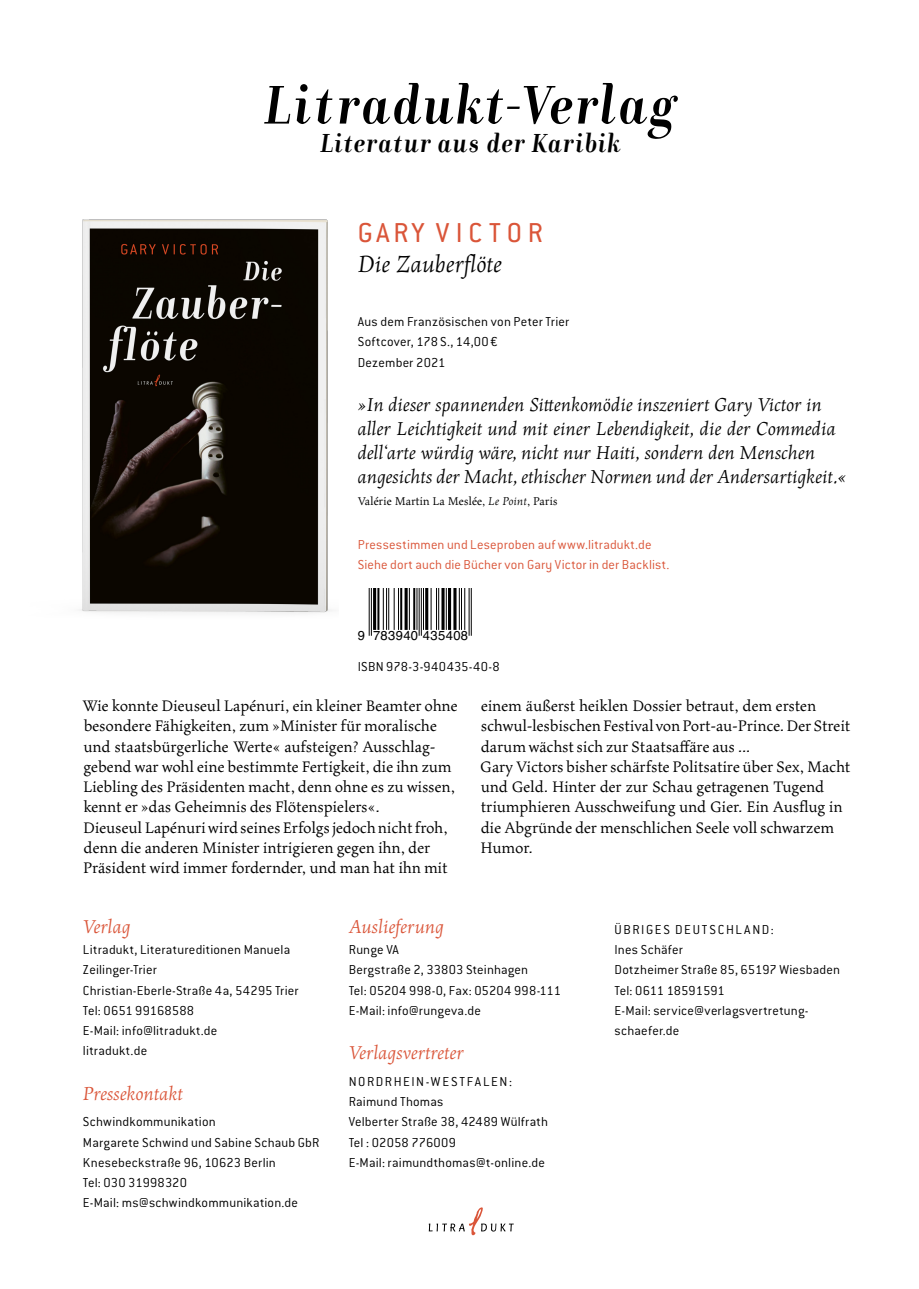
<style>
.page{position:relative;width:919px;height:1289px;background:#fff}
.page>*{position:absolute;margin:0;border:0;box-sizing:border-box;transform-origin:0 0}
.t1{font:58.5px "Donatora Complete Disp Bd Ita";letter-spacing:.035em;color:#000}
.t2{font:30px "Conduit ITC Pro";letter-spacing:.19em;color:#da5539}
.t3{font:28.2px "Donatora Complete Disp Bd Ita";letter-spacing:.045em;color:#000}
.t4{font:italic 26.25px "Maiola";letter-spacing:.005em;color:#000}
.t5{font:italic 21px/24px "Maiola";letter-spacing:.005em;color:#000}
.t6{font:italic 21px "Maiola";letter-spacing:.005em;color:#da5539}
.t7{font:17.25px/20.2px "Maiola";letter-spacing:.005em;color:#000}
.t8{font:300 14.25px/20.2px "Conduit ITC Pro";letter-spacing:.01em;color:#000}
.t9{font:300 14.25px/20.2px "Conduit ITC Pro";letter-spacing:.01em;color:#da5539}
.t10{font:13.05px "Helvetica";letter-spacing:.025em;color:#000}
.t11{font:12.75px "Maiola";letter-spacing:.005em;color:#000}
.s1{font-style:italic}
</style>
<div class="page">
<img style="left:80px;top:219px;width:252px;height:394px">
<hr style="left:369px;top:589px;width:1px;height:46px;background:#000">
<hr style="left:371px;top:589px;width:1px;height:46px;background:#000">
<hr style="left:373px;top:589px;width:3px;height:41px;background:#000">
<hr style="left:377px;top:589px;width:2px;height:41px;background:#000">
<hr style="left:383px;top:589px;width:1px;height:41px;background:#000">
<hr style="left:386px;top:589px;width:1px;height:41px;background:#000">
<hr style="left:388px;top:589px;width:1px;height:41px;background:#000">
<hr style="left:393px;top:589px;width:1px;height:41px;background:#000">
<hr style="left:398px;top:589px;width:1px;height:41px;background:#000">
<hr style="left:400px;top:589px;width:2px;height:41px;background:#000">
<hr style="left:404px;top:589px;width:3px;height:41px;background:#000">
<hr style="left:409px;top:589px;width:1px;height:41px;background:#000">
<hr style="left:413px;top:589px;width:2px;height:41px;background:#000">
<hr style="left:416px;top:589px;width:1px;height:41px;background:#000">
<hr style="left:418px;top:589px;width:1px;height:46px;background:#000">
<hr style="left:421px;top:589px;width:1px;height:46px;background:#000">
<hr style="left:423px;top:589px;width:1px;height:41px;background:#000">
<hr style="left:425px;top:589px;width:3px;height:41px;background:#000">
<hr style="left:430px;top:589px;width:1px;height:41px;background:#000">
<hr style="left:436px;top:589px;width:1px;height:41px;background:#000">
<hr style="left:438px;top:589px;width:1px;height:41px;background:#000">
<hr style="left:441px;top:589px;width:3px;height:41px;background:#000">
<hr style="left:446px;top:589px;width:1px;height:41px;background:#000">
<hr style="left:448px;top:589px;width:3px;height:41px;background:#000">
<hr style="left:453px;top:589px;width:3px;height:41px;background:#000">
<hr style="left:459px;top:589px;width:1px;height:41px;background:#000">
<hr style="left:461px;top:589px;width:1px;height:41px;background:#000">
<hr style="left:464px;top:589px;width:1px;height:41px;background:#000">
<hr style="left:468px;top:589px;width:1px;height:46px;background:#000">
<hr style="left:471px;top:589px;width:1px;height:46px;background:#000">
<svg style="left:428px;top:1207px;width:85px;height:28px"></svg>
<h1 class="t1" style="left:265px;top:73px;width:413px">Litradukt-Verlag</h1>
<h3 class="t3" style="left:321px;top:127px;width:302px">Literatur aus der Karibik</h3>
<h2 class="t2" style="left:358px;top:216px;width:187px">GARY VICTOR</h2>
<h3 class="t4" style="left:358px;top:246px;width:146px">Die Zauberflöte</h3>
<p class="t8" style="left:358px;top:311px;width:213px">Aus dem Französischen von Peter Trier<br>Softcover, 178 S., 14,00 €<br>Dezember 2021</p>
<p class="t5" style="left:358px;top:392px;width:490px">»In dieser spannenden Sittenkomödie inszeniert Gary Victor in aller Leichtigkeit und mit einer Lebendigkeit, die der Commedia dell‘arte würdig wäre, nicht nur Haiti, sondern den Menschen angesichts der Macht, ethischer Normen und der Andersartigkeit.«</p>
<p class="t11" style="left:358px;top:492px;width:201px">Valérie Martin La Meslée, <span class="s1">Le Point</span>, Paris</p>
<p class="t9" style="left:358px;top:534px;width:313px">Pressestimmen und Leseproben auf www.litradukt.de<br>Siehe dort auch die Bücher von Gary Victor in der Backlist.</p>
<p class="t10" style="left:358px;top:625px;width:112px">9 783940 435408</p>
<p class="t8" style="left:358px;top:656px;width:143px">ISBN 978-3-940435-40-8</p>
<p class="t7" style="left:82px;top:695px;width:377px">Wie konnte Dieuseul Lapénuri, ein kleiner Beamter ohne besondere Fähigkeiten, zum »Minister für moralische und staatsbürgerliche Werte« aufsteigen? Ausschlag&shy;gebend war wohl eine bestimmte Fertigkeit, die ihn zum Liebling des Präsidenten macht, denn ohne es zu wissen, kennt er »das Geheimnis des Flötenspielers«.<br>Dieuseul Lapénuri wird seines Erfolgs jedoch nicht froh, denn die anderen Minister intrigieren gegen ihn, der Präsident wird immer fordernder, und man hat ihn mit</p>
<p class="t7" style="left:480px;top:695px;width:372px">einem äußerst heiklen Dossier betraut, dem ersten schwul-lesbischen Festival von Port-au-Prince. Der Streit darum wächst sich zur Staatsaffäre aus …<br>Gary Victors bisher schärfste Politsatire über Sex, Macht und Geld. Hinter der zur Schau getragenen Tugend triumphieren Ausschweifung und Gier. Ein Ausflug in die Abgründe der menschlichen Seele voll schwarzem Humor.</p>
<p class="t6" style="left:83px;top:912px;width:49px">Verlag</p>
<p class="t8" style="left:83px;top:939px;width:217px">Litradukt, Literatureditionen Manuela<br>Zeilinger-Trier<br>Christian-Eberle-Straße 4a, 54295 Trier<br>Tel: 0651 99168588<br>E-Mail: info@litradukt.de<br>litradukt.de</p>
<p class="t6" style="left:83px;top:1079px;width:102px">Pressekontakt</p>
<p class="t8" style="left:83px;top:1111px;width:238px">Schwindkommunikation<br>Margarete Schwind und Sabine Schaub GbR<br>Knesebeckstraße 96, 10623 Berlin<br>Tel: 030 31998320<br>E-Mail: ms@schwindkommunikation.de</p>
<p class="t6" style="left:349px;top:912px;width:97px">Auslieferung</p>
<p class="t8" style="left:349px;top:939px;width:214px">Runge VA<br>Bergstraße 2, 33803 Steinhagen<br>Tel: 05204 998-0, Fax: 05204 998-111<br>E-Mail: info@rungeva.de</p>
<p class="t6" style="left:349px;top:1038px;width:117px">Verlagsvertreter</p>
<p class="t8" style="left:349px;top:1071px;width:201px">NORDRHEIN-WESTFALEN:<br>Raimund Thomas<br>Velberter Straße 38, 42489 Wülfrath<br>Tel : 02058 776009<br>E-Mail: raimundthomas@t-online.de</p>
<p class="t8" style="left:614px;top:919px;width:227px">ÜBRIGES DEUTSCHLAND:<br>Ines Schäfer<br>Dotzheimer Straße 85, 65197 Wiesbaden<br>Tel: 0611 18591591<br>E-Mail: service@verlagsvertretung&shy;schaefer.de</p>
</div>
